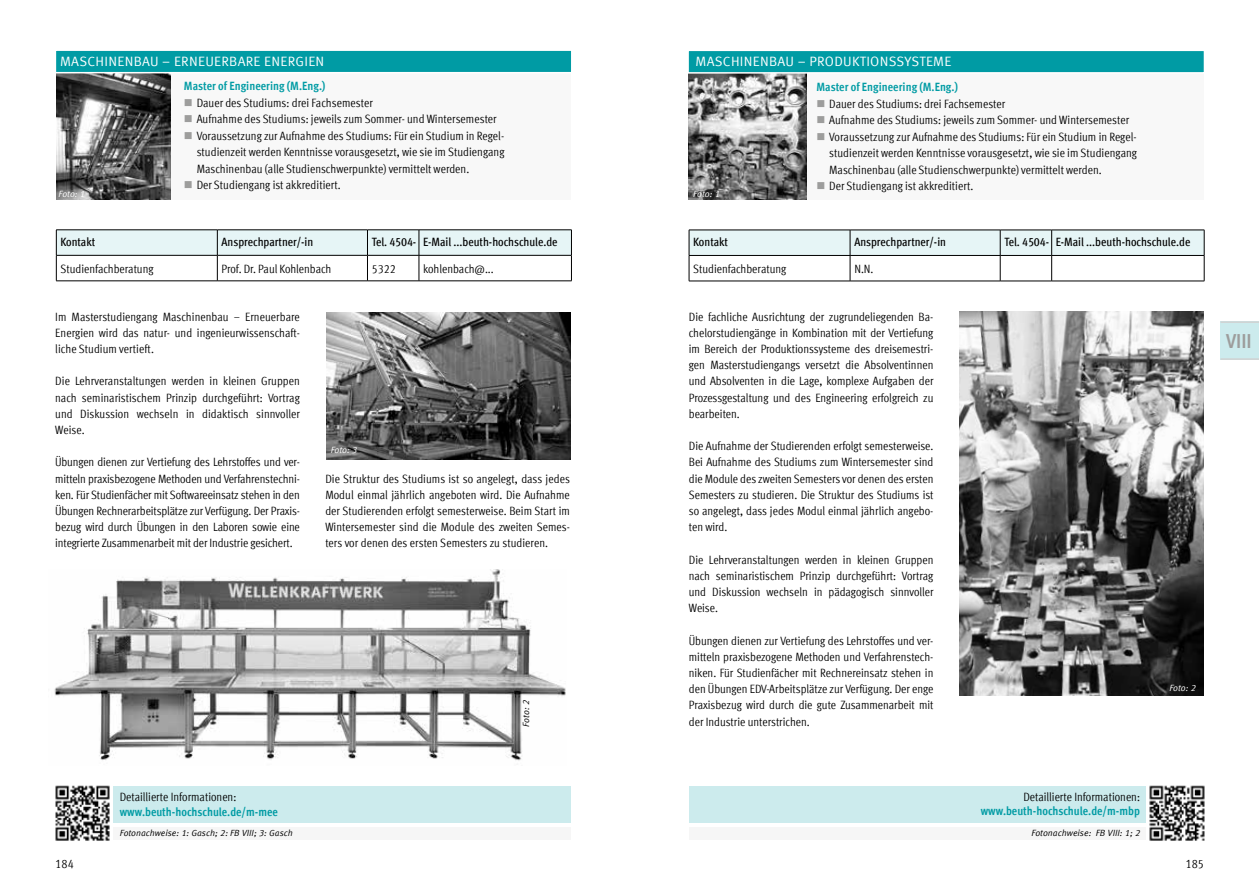
<style>
.page{position:relative;width:1259px;height:893px;background:#fff}
.page>*{position:absolute;margin:0;border:0;box-sizing:border-box;transform-origin:0 0}
.t1{font:700 condensed 20.25px "Meta Offc";color:#9d9d9c}
.t2{font:13.5px "Meta Offc Norm";letter-spacing:.02em;color:#fff}
.t3{font:condensed 12.3px "Meta Offc";color:#000}
.t4{font:condensed 12px/16.2px "Meta Offc";color:#000;text-align:justify}
.t5{font:500 condensed 12px "Meta Offc";color:#000}
.t6{font:700 condensed 12px "Meta Offc";color:#009ba4}
.t7{font:9px "Meta Offc Norm Ita";color:#000}
.t8{font:9px "Meta Offc Norm Ita";color:#fff}
.t9{font:8.85px "Meta Offc Norm Ita";color:#000}
.s1{color:#9d9d9c}
</style>
<div class="page">
<img style="left:54px;top:569px;width:512px;height:192px">
<img style="left:56px;top:73px;width:115px;height:127px">
<svg style="left:56px;top:230px;width:516px;height:51px"></svg>
<hr style="left:56px;top:281px;width:161px;height:1px;background:#000">
<hr style="left:217px;top:281px;width:150px;height:1px;background:#000">
<hr style="left:367px;top:281px;width:52px;height:1px;background:#000">
<hr style="left:419px;top:281px;width:152px;height:1px;background:#000">
<div style="left:171px;top:72px;width:400px;height:128px;background:#f8f8f8"></div>
<img style="left:326px;top:313px;width:245px;height:147px">
<div style="left:55px;top:49px;width:517px;height:24px;background:#009ba4;border:2px solid #fff"></div>
<div style="left:58px;top:827px;width:513px;height:13px;background:#f6f6f6"></div>
<div style="left:56px;top:786px;width:515px;height:37px;background:#ccebed"></div>
<img style="left:55px;top:785px;width:58px;height:56px">
<div style="left:804px;top:73px;width:399px;height:127px;background:#f8f8f8"></div>
<svg style="left:689px;top:230px;width:516px;height:51px"></svg>
<hr style="left:689px;top:281px;width:161px;height:1px;background:#000">
<hr style="left:850px;top:281px;width:150px;height:1px;background:#000">
<hr style="left:1000px;top:281px;width:51px;height:1px;background:#000">
<hr style="left:1051px;top:281px;width:153px;height:1px;background:#000">
<img style="left:689px;top:74px;width:117px;height:126px">
<img style="left:959px;top:312px;width:244px;height:383px">
<div style="left:687px;top:50px;width:518px;height:24px;background:#009ba4;border:2px solid #fff"></div>
<div style="left:689px;top:827px;width:513px;height:13px;background:#f6f6f6"></div>
<div style="left:689px;top:786px;width:514px;height:37px;background:#ccebed"></div>
<img style="left:1146px;top:785px;width:59px;height:56px">
<div style="left:1220px;top:321px;width:39px;height:39px;background:#ccebed"></div>
<hr style="left:1220px;top:321px;width:39px;height:2px;background:#d0d0d0">
<hr style="left:1220px;top:358px;width:39px;height:2px;background:#d0d0d0">
<p class="t2" style="left:60px;top:53px;width:266px">MASCHINENBAU – ERNEUERBARE ENERGIEN</p>
<p class="t8" style="left:58px;top:188px;width:28px">Foto: 1</p>
<p class="t6" style="left:184px;top:79px;width:143px">Master of Engineering (M.Eng.)</p>
<p class="t4" style="left:184px;top:95px;width:190px"><span class="s1">■</span> Dauer des Studiums: drei Fachsemester</p>
<p class="t4" style="left:184px;top:111px;width:314px"><span class="s1">■</span> Aufnahme des Studiums: jeweils zum Sommer- und Wintersemester</p>
<p class="t4" style="left:197px;top:128px;width:309px;text-indent:-13px"><span class="s1">■</span> Voraussetzung zur Aufnahme des Studiums: Für ein Studium in Regel&shy;studienzeit werden Kenntnisse vorausgesetzt, wie sie im Studiengang Maschinenbau (alle Studienschwerpunkte) vermittelt werden.</p>
<p class="t4" style="left:184px;top:177px;width:158px"><span class="s1">■</span> Der Studiengang ist akkreditiert.</p>
<p class="t5" style="left:61px;top:235px;width:36px">Kontakt</p>
<p class="t5" style="left:222px;top:235px;width:93px">Ansprechpartner/-in</p>
<p class="t5" style="left:372px;top:235px;width:187px">Tel. 4504- E-Mail ...beuth-hochschule.de</p>
<p class="t4" style="left:61px;top:261px;width:94px">Studienfachberatung</p>
<p class="t4" style="left:222px;top:261px;width:111px">Prof. Dr. Paul Kohlenbach</p>
<p class="t4" style="left:372px;top:261px;width:25px">5322</p>
<p class="t4" style="left:423px;top:261px;width:72px">kohlenbach@...</p>
<p class="t4" style="left:55px;top:308px;width:246px">Im Masterstudiengang Maschinenbau – Erneuerbare Energien wird das natur- und ingenieurwissenschaft&shy;liche Studium vertieft.</p>
<p class="t4" style="left:55px;top:373px;width:246px">Die Lehrveranstaltungen werden in kleinen Gruppen nach seminaristischem Prinzip durchgeführt: Vortrag und Diskussion wechseln in didaktisch sinnvoller Weise.</p>
<p class="t4" style="left:55px;top:454px;width:246px">Übungen dienen zur Vertiefung des Lehrstoffes und ver&shy;mitteln praxisbezogene Methoden und Verfahrenstechni&shy;ken. Für Studienfächer mit Softwareeinsatz stehen in den Übungen Rechnerarbeitsplätze zur Verfügung. Der Praxis&shy;bezug wird durch Übungen in den Laboren sowie eine integrierte Zusammenarbeit mit der Industrie gesichert.</p>
<p class="t8" style="left:331px;top:445px;width:28px">Foto: 3</p>
<p class="t4" style="left:325px;top:470px;width:246px">Die Struktur des Studiums ist so angelegt, dass jedes Modul einmal jährlich angeboten wird. Die Aufnahme der Studierenden erfolgt semesterweise. Beim Start im Wintersemester sind die Module des zweiten Semes&shy;ters vor denen des ersten Semesters zu studieren.</p>
<p class="t7" style="left:521px;top:726px;width:28px;rotate:-90deg">Foto: 2</p>
<p class="t2" style="left:695px;top:53px;width:257px">MASCHINENBAU – PRODUKTIONSSYSTEME</p>
<p class="t8" style="left:693px;top:189px;width:28px">Foto: 1</p>
<p class="t6" style="left:816px;top:80px;width:143px">Master of Engineering (M.Eng.)</p>
<p class="t4" style="left:816px;top:96px;width:190px"><span class="s1">■</span> Dauer des Studiums: drei Fachsemester</p>
<p class="t4" style="left:816px;top:112px;width:314px"><span class="s1">■</span> Aufnahme des Studiums: jeweils zum Sommer- und Wintersemester</p>
<p class="t4" style="left:829px;top:128px;width:309px;text-indent:-13px"><span class="s1">■</span> Voraussetzung zur Aufnahme des Studiums: Für ein Studium in Regel&shy;studienzeit werden Kenntnisse vorausgesetzt, wie sie im Studiengang Maschinenbau (alle Studienschwerpunkte) vermittelt werden.</p>
<p class="t4" style="left:816px;top:178px;width:158px"><span class="s1">■</span> Der Studiengang ist akkreditiert.</p>
<p class="t5" style="left:693px;top:235px;width:36px">Kontakt</p>
<p class="t5" style="left:854px;top:235px;width:93px">Ansprechpartner/-in</p>
<p class="t5" style="left:1004px;top:235px;width:187px">Tel. 4504- E-Mail ...beuth-hochschule.de</p>
<p class="t4" style="left:693px;top:261px;width:94px">Studienfachberatung</p>
<p class="t4" style="left:854px;top:261px;width:21px">N.N.</p>
<p class="t4" style="left:689px;top:308px;width:246px">Die fachliche Ausrichtung der zugrundeliegenden Ba&shy;chelorstudiengänge in Kombination mit der Vertiefung im Bereich der Produktionssysteme des dreisemestri&shy;gen Masterstudiengangs versetzt die Absolventinnen und Absolventen in die Lage, komplexe Aufgaben der Prozessgestaltung und des Engineering erfolgreich zu bearbeiten.</p>
<p class="t4" style="left:689px;top:438px;width:246px">Die Aufnahme der Studierenden erfolgt semesterweise.<br>Bei Aufnahme des Studiums zum Wintersemester sind die Module des zweiten Semesters vor denen des ersten Semesters zu studieren. Die Struktur des Studiums ist so angelegt, dass jedes Modul einmal jährlich angebo&shy;ten wird.</p>
<p class="t4" style="left:689px;top:551px;width:246px">Die Lehrveranstaltungen werden in kleinen Gruppen nach seminaristischem Prinzip durchgeführt: Vortrag und Diskussion wechseln in pädagogisch sinnvoller Weise.</p>
<p class="t4" style="left:689px;top:632px;width:246px">Übungen dienen zur Vertiefung des Lehrstoffes und ver&shy;mitteln praxisbezogene Methoden und Verfahrenstech&shy;niken. Für Studienfächer mit Rechnereinsatz stehen in den Übungen EDV-Arbeitsplätze zur Verfügung. Der enge Praxisbezug wird durch die gute Zusammenarbeit mit der Industrie unterstrichen.</p>
<p class="t8" style="left:1169px;top:683px;width:28px">Foto: 2</p>
<h1 class="t1" style="left:1226px;top:329px;width:27px">VIII</h1>
<p class="t4" style="left:120px;top:789px;width:118px">Detaillierte Informationen:</p>
<p class="t6" style="left:120px;top:804px;width:160px">www.beuth-hochschule.de/m-mee</p>
<p class="t9" style="left:120px;top:828px;width:175px">Fotonachweise: 1: Gasch; 2: FB VIII; 3: Gasch</p>
<p class="t4" style="left:1023px;top:789px;width:118px">Detaillierte Informationen:</p>
<p class="t6" style="left:980px;top:804px;width:161px">www.beuth-hochschule.de/m-mbp</p>
<p class="t7" style="left:1031px;top:827px;width:110px">Fotonachweise: FB VIII: 1; 2</p>
<p class="t3" style="left:55px;top:857px;width:20px">184</p>
<p class="t3" style="left:1185px;top:857px;width:20px">185</p>
</div>
